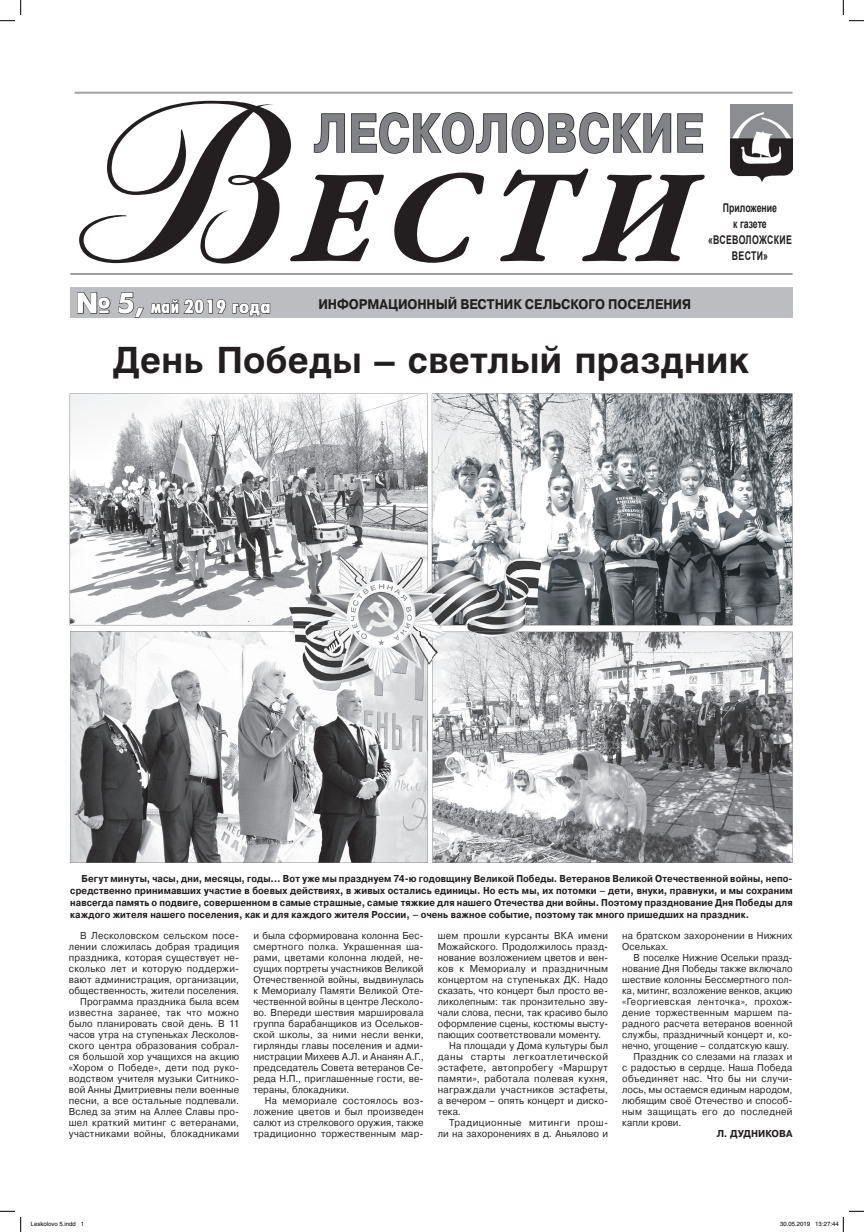
<style>
.page{position:relative;width:864px;height:1232px;background:#fff}
.page>*{position:absolute;margin:0;border:0;box-sizing:border-box;transform-origin:0 0}
.t1{font:239.1px "Art Script C";color:#231f20;scale:1.16 1}
.t2{font:italic 700 138px "AG Saturday C";color:#231f20;scale:.93 1}
.t3{font:700 54px "Pragmatica C";letter-spacing:.02em;color:#808285;scale:.8 1}
.t4{font:700 36px "Helios C";letter-spacing:.01em;color:#231f20}
.t5{font:19px "Futura Futuris Cond Bold C";color:#fff}
.t6{font:700 14px "Pragmatica C";letter-spacing:-.01em;color:#231f20;scale:.9 1}
.t7{font:700 12px/16px "Arial";letter-spacing:.01em;color:#231f20;text-align:center;scale:.73 1}
.t8{font:10px/11px "Pragmatica C";letter-spacing:.015em;color:#231f20;text-align:justify;scale:.95 1}
.t9{font:700 10px/12px "Pragmatica C";letter-spacing:.01em;color:#231f20;text-align:justify;scale:.9 1}
.t10{font:10px "Pragmatica C";letter-spacing:.015em;color:#231f20;scale:.93 1}
.t11{font:10px "Pragmatica C";letter-spacing:.015em;color:#231f20;scale:.96 1}
.t12{font:10px "Pragmatica C";letter-spacing:.04em;color:#231f20;scale:.93 1}
.t13{font:10px "Pragmatica C";letter-spacing:.05em;color:#231f20;scale:.96 1}
.t14{font:10px "Pragmatica C";letter-spacing:.035em;color:#231f20;scale:.95 1}
.t15{font:10px "Pragmatica C";letter-spacing:.05em;color:#231f20;scale:.95 1}
.t16{font:700 10px "Pragmatica C";letter-spacing:.01em;color:#231f20;scale:.95 1}
.t17{font:6px "Helvetica";color:#000}
.s1{font-family:"Futura Futuris C";font-weight:700;font-size:29px}
</style>
<div class="page">
<svg style="left:313px;top:112px;width:390px;height:42px"></svg>
<img style="left:730px;top:105px;width:62px;height:76px">
<hr style="left:70px;top:273px;width:722px;height:2px;background:#9d9fa2">
<div style="left:70px;top:287px;width:722px;height:31px;background:#bcbdc0"></div>
<svg style="left:77px;top:292px;width:34px;height:22px"></svg>
<svg style="left:118px;top:292px;width:108px;height:26px"></svg>
<svg style="left:232px;top:303px;width:39px;height:14px"></svg>
<hr style="left:75px;top:92px;width:717px;height:2px;background:#9d9fa2">
<svg style="left:70px;top:394px;width:357px;height:231px"></svg>
<svg style="left:70px;top:631px;width:357px;height:232px"></svg>
<svg style="left:432px;top:632px;width:360px;height:231px"></svg>
<svg style="left:432px;top:393px;width:360px;height:232px"></svg>
<img style="left:286px;top:543px;width:255px;height:146px">
<img style="left:286px;top:543px;width:141px;height:82px">
<img style="left:286px;top:631px;width:141px;height:58px">
<img style="left:432px;top:632px;width:109px;height:57px">
<img style="left:432px;top:543px;width:109px;height:82px">
<svg style="left:0;top:0;width:21px;height:21px"></svg>
<svg style="left:0;top:1211px;width:21px;height:21px"></svg>
<svg style="left:842px;top:0;width:21px;height:21px"></svg>
<svg style="left:842px;top:1211px;width:21px;height:21px"></svg>
<h1 class="t1" style="left:73px;top:75px;width:184px">В</h1>
<h3 class="t5" style="left:76px;top:296px;width:196px"><span class="s1">№ 5,</span> май 2019 года</h3>
<h3 class="t6" style="left:318px;top:296px;width:415px">ИНФОРМАЦИОННЫЙ ВЕСТНИК СЕЛЬСКОГО ПОСЕЛЕНИЯ</h3>
<h3 class="t3" style="left:314px;top:103px;width:488px">ЛЕСКОЛОВСКИЕ</h3>
<h2 class="t2" style="left:288px;top:145px;width:471px">ЕСТИ</h2>
<p class="t7" style="left:708px;top:200px;width:116px">Приложение<br>к газете «ВСЕВОЛОЖСКИЕ<br>ВЕСТИ»</p>
<h3 class="t4" style="left:112px;top:339px;width:638px">День Победы – светлый праздник</h3>
<p class="t9" style="left:70px;top:872px;width:804px;text-indent:11px">Бегут минуты, часы, дни, месяцы, годы… Вот уже мы празднуем 74-ю годовщину Великой Победы. Ветеранов Великой Отечественной войны, непо&shy;средственно принимавших участие в боевых действиях, в живых остались единицы. Но есть мы, их потомки – дети, внуки, правнуки, и мы сохраним навсегда память о подвиге, совершенном в самые страшные, самые тяжкие для нашего Отечества дни войны. Поэтому празднование Дня Победы для каждого жителя нашего поселения, как и для каждого жителя России, – очень важное событие, поэтому так много пришедших на праздник.</p>
<p class="t8" style="left:69px;top:930px;width:181px;text-align:right">В Лесколовском сельском посе&shy;лении сложилась добрая традиция праздника, которая существует не&shy;сколько лет и которую поддержи&shy;вают администрация, организации, общественность, жители поселения.<br>Программа праздника была всем известна заранее, так что можно было планировать свой день. В 11 часов утра на ступеньках Лесколов&shy;ского центра образования собрал&shy;ся большой хор учащихся на акцию «Хором о Победе», дети под руко&shy;водством учителя музыки Ситнико&shy;вой Анны Дмитриевны пели военные песни, а все остальные подпевали.<br>Вслед за этим на Аллее Славы про&shy;шел краткий митинг с ветеранами, участниками войны, блокадниками</p>
<p class="t8" style="left:253px;top:930px;width:181px">и была сформирована колонна Бес&shy;смертного полка. Украшенная ша&shy;рами, цветами колонна людей, не&shy;сущих портреты участников Великой Отечественной войны, выдвинулась к Мемориалу Памяти Великой Оте&shy;чественной войны в центре Лесколо&shy;во. Впереди шествия маршировала группа барабанщиков из Осельков&shy;ской школы, за ними несли венки, гирлянды главы поселения и адми&shy;нистрации Михеев А.Л. и Ананян А.Г., председатель Совета ветеранов Се&shy;реда Н.П., приглашенные гости, ве&shy;тераны, блокадники.</p>
<p class="t8" style="left:253px;top:1095px;width:181px;text-indent:11px">На мемориале состоялось воз&shy;ложение цветов и был произведен салют из стрелкового оружия, также традиционно торжественным мар-</p>
<p class="t8" style="left:438px;top:930px;width:181px">шем прошли курсанты ВКА имени</p>
<p class="t8" style="left:438px;top:941px;width:181px">Можайского. Продолжилось празд-</p>
<p class="t8" style="left:438px;top:952px;width:181px">нование возложением цветов и вен-</p>
<p class="t14" style="left:438px;top:963px;width:181px">ков к Мемориалу и праздничным</p>
<p class="t8" style="left:438px;top:974px;width:181px">концертом на ступеньках ДК. Надо</p>
<p class="t8" style="left:438px;top:985px;width:181px">сказать, что концерт был просто ве-</p>
<p class="t8" style="left:438px;top:996px;width:181px">ликолепным: так пронзительно зву-</p>
<p class="t8" style="left:438px;top:1007px;width:181px">чали слова, песни, так красиво было</p>
<p class="t8" style="left:438px;top:1018px;width:181px">оформление сцены, костюмы высту-</p>
<p class="t8" style="left:438px;top:1029px;width:173px">пающих соответствовали моменту.</p>
<p class="t11" style="left:449px;top:1040px;width:167px">На площади у Дома культуры был</p>
<p class="t13" style="left:438px;top:1051px;width:179px">даны старты легкоатлетической</p>
<p class="t11" style="left:438px;top:1062px;width:179px">эстафете, автопробегу «Маршрут</p>
<p class="t11" style="left:438px;top:1073px;width:179px">памяти», работала полевая кухня,</p>
<p class="t11" style="left:438px;top:1084px;width:179px">награждали участников эстафеты,</p>
<p class="t11" style="left:438px;top:1095px;width:179px">а вечером – опять концерт и диско-</p>
<p class="t11" style="left:438px;top:1106px;width:26px">тека.</p>
<p class="t15" style="left:449px;top:1117px;width:169px">Традиционные митинги прош-</p>
<p class="t8" style="left:438px;top:1128px;width:181px">ли на захоронениях в д. Аньялово и</p>
<p class="t8" style="left:622px;top:930px;width:181px">на братском захоронении в Нижних<br>Осельках.</p>
<p class="t10" style="left:633px;top:952px;width:172px">В поселке Нижние Осельки празд-</p>
<p class="t10" style="left:622px;top:963px;width:184px">нование Дня Победы также включало</p>
<p class="t10" style="left:622px;top:974px;width:184px">шествие колонны Бессмертного пол-</p>
<p class="t10" style="left:622px;top:985px;width:184px">ка, митинг, возложение венков, акцию</p>
<p class="t12" style="left:622px;top:996px;width:184px">«Георгиевская ленточка», прохож-</p>
<p class="t10" style="left:622px;top:1007px;width:184px">дение торжественным маршем па-</p>
<p class="t10" style="left:622px;top:1018px;width:184px">радного расчета ветеранов военной</p>
<p class="t10" style="left:622px;top:1029px;width:184px">службы, праздничный концерт и, ко-</p>
<p class="t10" style="left:622px;top:1040px;width:181px">нечно, угощение – солдатскую кашу.</p>
<p class="t8" style="left:633px;top:1051px;width:169px">Праздник со слезами на глазах и</p>
<p class="t8" style="left:622px;top:1062px;width:181px">с радостью в сердце. Наша Победа</p>
<p class="t8" style="left:622px;top:1073px;width:181px">объединяет нас. Что бы ни случи-</p>
<p class="t8" style="left:622px;top:1084px;width:181px">лось, мы остаемся единым народом,</p>
<p class="t8" style="left:622px;top:1095px;width:181px">любящим своё Отечество и способ-</p>
<p class="t8" style="left:622px;top:1106px;width:181px">ным защищать его до последней</p>
<p class="t8" style="left:622px;top:1117px;width:64px">капли крови.</p>
<p class="t16" style="left:716px;top:1128px;width:81px">Л. ДУДНИКОВА</p>
<p class="t17" style="left:31px;top:1220px;width:55px">Leskolovo 5.indd 1</p>
<p class="t17" style="left:780px;top:1220px;width:60px">30.05.2019 13:27:44</p>
</div>
